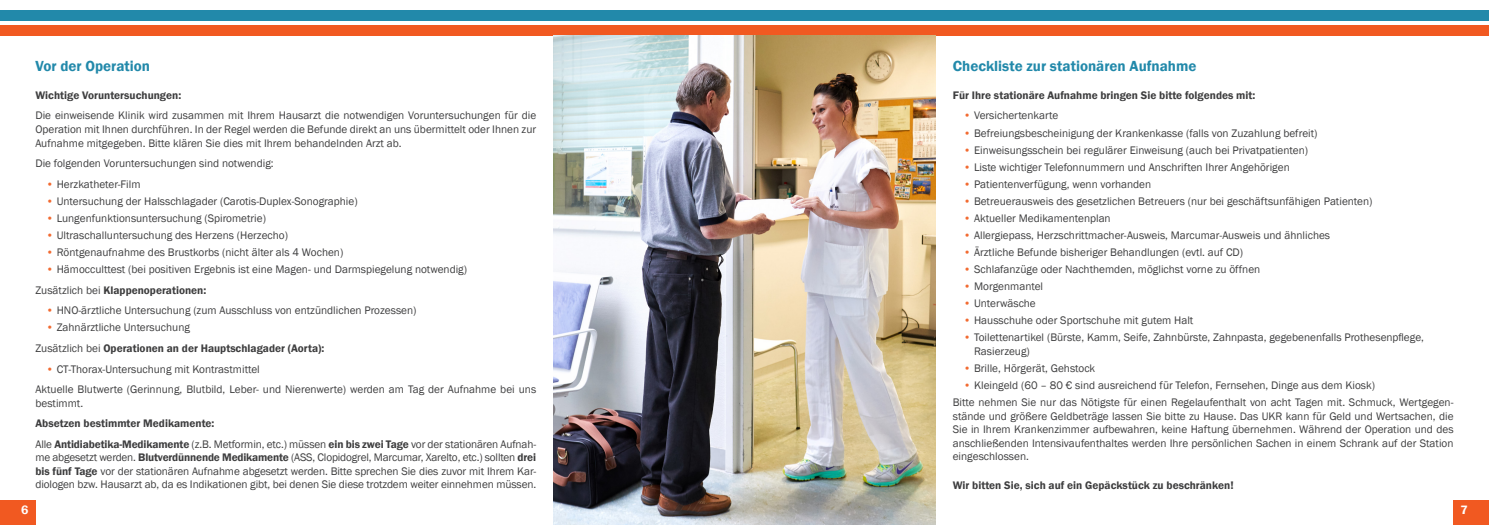
<style>
.page{position:relative;width:1489px;height:525px;background:#fff}
.page>*{position:absolute;margin:0;border:0;box-sizing:border-box;transform-origin:0 0}
.t1{font:600 15px "Franklin Gothic";color:#2289aa}
.t2{font:600 12.5px "Franklin Gothic";color:#fff}
.t3{font:11.25px/13.5px "Franklin Gothic";color:#3e3e3f}
.t4{font:600 11.25px/20.6px "Franklin Gothic";color:#3e3e3f}
.s1{color:#f26a30}
.s2{font-weight:600}
.s3{font-weight:400;color:#f26a30}
.s4{font-weight:400}
</style>
<div class="page">
<div style="left:0;top:25px;width:1488px;height:10px;background:#f15921"></div>
<div style="left:0;top:500px;width:35px;height:24px;background:#f15921"></div>
<div style="left:1453px;top:500px;width:35px;height:24px;background:#f15921"></div>
<div style="left:0;top:11px;width:1488px;height:10px;background:#2289aa"></div>
<img style="left:554px;top:36px;width:381px;height:488px">
<h1 class="t1" style="left:35px;top:57px;width:116px">Vor der Operation</h1>
<p class="t4" style="left:35px;top:85px;width:147px">Wichtige Voruntersuchungen:</p>
<p class="t3" style="left:35px;top:109px;width:502px;text-align:justify">Die einweisende Klinik wird zusammen mit Ihrem Hausarzt die notwendigen Voruntersuchungen für die Operation mit Ihnen durchführen. In der Regel werden die Befunde direkt an uns übermittelt oder Ihnen zur Aufnahme mitgegeben. Bitte klären Sie dies mit Ihrem behandelnden Arzt ab.</p>
<p class="t3" style="left:35px;top:157px;width:240px">Die folgenden Voruntersuchungen sind notwendig:</p>
<p class="t3" style="left:46px;top:177px;width:96px"><span class="s1">•</span> Herzkatheter-Film</p>
<p class="t3" style="left:46px;top:194px;width:313px"><span class="s1">•</span> Untersuchung der Halsschlagader (Carotis-Duplex-Sonographie)</p>
<p class="t3" style="left:46px;top:211px;width:221px"><span class="s1">•</span> Lungenfunktionsuntersuchung (Spirometrie)</p>
<p class="t3" style="left:46px;top:228px;width:243px"><span class="s1">•</span> Ultraschalluntersuchung des Herzens (Herzecho)</p>
<p class="t3" style="left:46px;top:245px;width:299px"><span class="s1">•</span> Röntgenaufnahme des Brustkorbs (nicht älter als 4 Wochen)</p>
<p class="t3" style="left:35px;top:259px;width:433px;line-height:20.6px;text-indent:11px"><span class="s1">•</span> Hämocculttest (bei positiven Ergebnis ist eine Magen- und Darmspiegelung notwendig)<br>Zusätzlich bei <span class="s2">Klappenoperationen:</span></p>
<p class="t3" style="left:46px;top:304px;width:372px"><span class="s1">•</span> HNO-ärztliche Untersuchung (zum Ausschluss von entzündlichen Prozessen)</p>
<p class="t4" style="left:35px;top:317px;width:290px;text-indent:11px"><span class="s3">•</span> <span class="s4">Zahnärztliche Untersuchung<br>Zusätzlich bei</span> Operationen an der Hauptschlagader (Aorta):</p>
<p class="t3" style="left:35px;top:358px;width:502px;line-height:20.6px;text-indent:11px"><span class="s1">•</span> CT-Thorax-Untersuchung mit Kontrastmittel<br>Aktuelle Blutwerte (Gerinnung, Blutbild, Leber- und Nierenwerte) werden am Tag der Aufnahme bei uns</p>
<p class="t3" style="left:35px;top:396px;width:49px">bestimmt.</p>
<p class="t4" style="left:35px;top:413px;width:502px">Absetzen bestimmter Medikamente:<br><span class="s4">Alle</span> Antidiabetika-Medikamente <span class="s4">(z.B. Metformin, etc.) müssen</span> ein bis zwei Tage <span class="s4">vor der stationären Aufnah-</span></p>
<p class="t3" style="left:35px;top:451px;width:502px;text-align:justify">me abgesetzt werden. <span class="s2">Blutverdünnende Medikamente</span> (ASS, Clopidogrel, Marcumar, Xarelto, etc.) sollten <span class="s2">drei bis fünf Tage</span> vor der stationären Aufnahme abgesetzt werden. Bitte sprechen Sie dies zuvor mit Ihrem Kar&shy;diologen bzw. Hausarzt ab, da es Indikationen gibt, bei denen Sie diese trotzdem weiter einnehmen müssen.</p>
<h1 class="t1" style="left:952px;top:57px;width:245px">Checkliste zur stationären Aufnahme</h1>
<p class="t4" style="left:952px;top:85px;width:304px">Für Ihre stationäre Aufnahme bringen Sie bitte folgendes mit:</p>
<p class="t3" style="left:963px;top:109px;width:96px"><span class="s1">•</span> Versichertenkarte</p>
<p class="t3" style="left:963px;top:126px;width:355px"><span class="s1">•</span> Befreiungsbescheinigung der Krankenkasse (falls von Zuzahlung befreit)</p>
<p class="t3" style="left:963px;top:143px;width:346px"><span class="s1">•</span> Einweisungsschein bei regulärer Einweisung (auch bei Privatpatienten)</p>
<p class="t3" style="left:963px;top:160px;width:328px"><span class="s1">•</span> Liste wichtiger Telefonnummern und Anschriften Ihrer Angehörigen</p>
<p class="t3" style="left:963px;top:177px;width:189px"><span class="s1">•</span> Patientenverfügung, wenn vorhanden</p>
<p class="t3" style="left:963px;top:194px;width:410px"><span class="s1">•</span> Betreuerausweis des gesetzlichen Betreuers (nur bei geschäftsunfähigen Patienten)</p>
<p class="t3" style="left:963px;top:211px;width:149px"><span class="s1">•</span> Aktueller Medikamentenplan</p>
<p class="t3" style="left:963px;top:228px;width:368px"><span class="s1">•</span> Allergiepass, Herzschrittmacher-Ausweis, Marcumar-Ausweis und ähnliches</p>
<p class="t3" style="left:963px;top:245px;width:281px"><span class="s1">•</span> Ärztliche Befunde bisheriger Behandlungen (evtl. auf CD)</p>
<p class="t3" style="left:963px;top:262px;width:298px"><span class="s1">•</span> Schlafanzüge oder Nachthemden, möglichst vorne zu öffnen</p>
<p class="t3" style="left:963px;top:280px;width:81px"><span class="s1">•</span> Morgenmantel</p>
<p class="t3" style="left:963px;top:297px;width:74px"><span class="s1">•</span> Unterwäsche</p>
<p class="t3" style="left:963px;top:314px;width:231px"><span class="s1">•</span> Hausschuhe oder Sportschuhe mit gutem Halt</p>
<p class="t3" style="left:974px;top:331px;width:451px;text-indent:-11px"><span class="s1">•</span> Toilettenartikel (Bürste, Kamm, Seife, Zahnbürste, Zahnpasta, gegebenenfalls Prothesenpflege,<br>Rasierzeug)</p>
<p class="t3" style="left:963px;top:361px;width:133px"><span class="s1">•</span> Brille, Hörgerät, Gehstock</p>
<p class="t3" style="left:952px;top:377px;width:502px;line-height:17px;text-indent:11px"><span class="s1">•</span> Kleingeld (60 – 80 € sind ausreichend für Telefon, Fernsehen, Dinge aus dem Kiosk)<br>Bitte nehmen Sie nur das Nötigste für einen Regelaufenthalt von acht Tagen mit. Schmuck, Wertgegen-</p>
<p class="t3" style="left:952px;top:409px;width:502px;text-align:justify">stände und größere Geldbeträge lassen Sie bitte zu Hause. Das UKR kann für Geld und Wertsachen, die Sie in Ihrem Krankenzimmer aufbewahren, keine Haftung übernehmen. Während der Operation und des anschließenden Intensivaufenthaltes werden Ihre persönlichen Sachen in einem Schrank auf der Station eingeschlossen.</p>
<p class="t4" style="left:952px;top:474px;width:282px">Wir bitten Sie, sich auf ein Gepäckstück zu beschränken!</p>
<p class="t2" style="left:21px;top:502px;width:9px">6</p>
<p class="t2" style="left:1460px;top:502px;width:9px">7</p>
</div>
